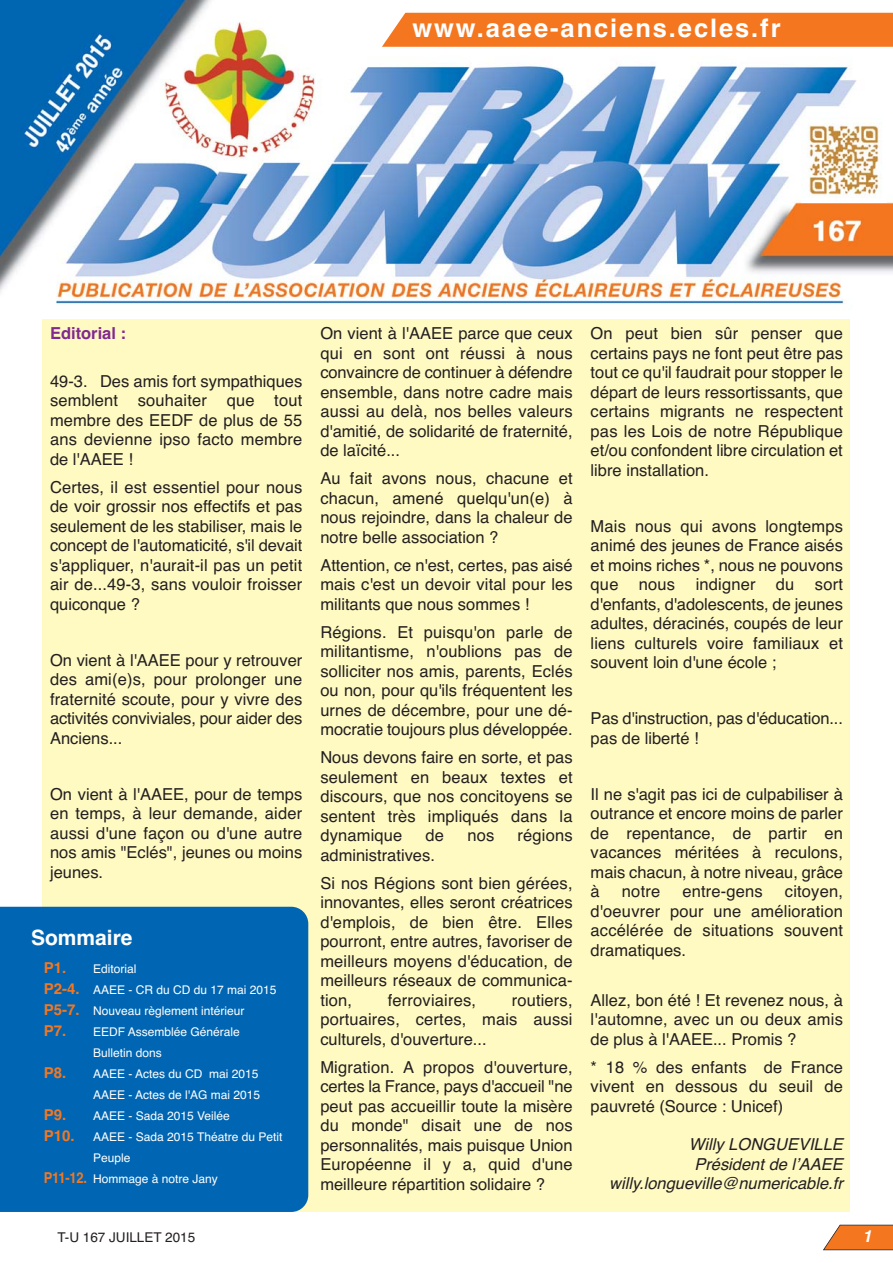
<style>
.page{position:relative;width:893px;height:1263px;background:#fff}
.page>*{position:absolute;margin:0;border:0;box-sizing:border-box;transform-origin:0 0}
.t1{font:700 25.5px "Helvetica";letter-spacing:.075em;color:#fff}
.t2{font:700 21px "Helvetica";color:#fff}
.t3{font:16.5px/19.5px "Helvetica";letter-spacing:.005em;color:#231f20;text-align:justify}
.t4{font:italic 16.5px/19.5px "Helvetica";color:#231f20;text-align:right}
.t5{font:700 16.5px "Helvetica";color:#812990}
.t6{font:italic 700 16.5px "Helvetica";color:#fff}
.t7{font:13.5px "Helvetica";color:#231f20}
.t8{font:12px "Helvetica";color:#fff}
.s1{font-weight:700;font-size:15px;color:#f47720}
</style>
<div class="page">
<img style="left:0;top:0;width:893px;height:322px">
<div style="left:43px;top:319px;width:807px;height:893px;background:#fffac2"></div>
<svg style="left:823px;top:1225px;width:70px;height:25px;background:#eb833b"></svg>
<div style="left:0;top:907px;width:308px;height:305px;background:#0066b3"></div>
<div style="left:382px;top:13px;width:511px;height:34px;background:#f47720"></div>
<img style="left:801px;top:118px;width:86px;height:85px">
<h1 class="t1" style="left:412px;top:19px;width:370px">www.aaee-anciens.ecles.fr</h1>
<p class="t5" style="left:50px;top:327px;width:78px">Editorial :</p>
<p class="t3" style="left:50px;top:373px;width:254px">49-3. Des amis fort sympathiques semblent souhaiter que tout membre des EEDF de plus de 55 ans devienne ipso facto membre de l'AAEE !</p>
<p class="t3" style="left:50px;top:479px;width:254px">Certes, il est essentiel pour nous de voir grossir nos effectifs et pas seulement de les stabiliser, mais le concept de l'automaticité, s'il devait s'appliquer, n'aurait-il pas un petit air de...49-3, sans vouloir froisser quiconque ?</p>
<p class="t3" style="left:50px;top:652px;width:254px">On vient à l'AAEE pour y retrouver des ami(e)s, pour prolonger une fraternité scoute, pour y vivre des activités conviviales, pour aider des Anciens...</p>
<p class="t3" style="left:50px;top:786px;width:254px">On vient à l'AAEE, pour de temps en temps, à leur demande, aider aussi d'une façon ou d'une autre nos amis "Eclés", jeunes ou moins jeunes.</p>
<p class="t2" style="left:31px;top:930px;width:103px">Sommaire</p>
<p class="t8" style="left:44px;top:964px;width:94px"><span class="s1">P1.</span> Editorial</p>
<p class="t8" style="left:44px;top:985px;width:234px"><span class="s1">P2-4.</span> AAEE - CR du CD du 17 mai 2015</p>
<p class="t8" style="left:44px;top:1006px;width:202px"><span class="s1">P5-7 .</span> Nouveau règlement intérieur</p>
<p class="t8" style="left:44px;top:1027px;width:198px"><span class="s1">P7.</span> EEDF Assemblée Générale</p>
<p class="t8" style="left:93px;top:1048px;width:70px">Bulletin dons</p>
<p class="t8" style="left:44px;top:1069px;width:216px"><span class="s1">P8.</span> AAEE - Actes du CD mai 2015</p>
<p class="t8" style="left:93px;top:1090px;width:169px">AAEE - Actes de l'AG mai 2015</p>
<p class="t8" style="left:44px;top:1111px;width:188px"><span class="s1">P9.</span> AAEE - Sada 2015 Veilée</p>
<p class="t8" style="left:44px;top:1132px;width:240px"><span class="s1">P10.</span> AAEE - Sada 2015 Théatre du Petit</p>
<p class="t8" style="left:93px;top:1153px;width:39px">Peuple</p>
<p class="t8" style="left:44px;top:1174px;width:176px"><span class="s1">P11-12.</span> Hommage à notre Jany</p>
<p class="t3" style="left:320px;top:325px;width:254px">On vient à l'AAEE parce que ceux qui en sont ont réussi à nous convaincre de continuer à défendre ensemble, dans notre cadre mais aussi au delà, nos belles valeurs d'amitié, de solidarité de fraternité, de laïcité...</p>
<p class="t3" style="left:320px;top:470px;width:254px">Au fait avons nous, chacune et chacun, amené quelqu'un(e) à nous rejoindre, dans la chaleur de notre belle association ?</p>
<p class="t3" style="left:320px;top:557px;width:254px">Attention, ce n'est, certes, pas aisé mais c'est un devoir vital pour les militants que nous sommes !</p>
<p class="t3" style="left:320px;top:624px;width:254px">Régions. Et puisqu'on parle de militantisme, n'oublions pas de solliciter nos amis, parents, Eclés ou non, pour qu'ils fréquentent les urnes de décembre, pour une dé&shy;mocratie toujours plus développée.</p>
<p class="t3" style="left:320px;top:749px;width:254px">Nous devons faire en sorte, et pas seulement en beaux textes et discours, que nos concitoyens se sentent très impliqués dans la dynamique</p>
<p class="t3" style="left:426px;top:827px;width:20px">de</p>
<p class="t3" style="left:467px;top:827px;width:28px">nos</p>
<p class="t3" style="left:517px;top:827px;width:57px">régions</p>
<p class="t3" style="left:320px;top:843px;width:254px;line-height:28px">administratives.<br>Si nos Régions sont bien gérées,</p>
<p class="t3" style="left:320px;top:894px;width:254px">innovantes, elles seront créatrices d'emplois, de bien être. Elles pourront, entre autres, favoriser de meilleurs moyens d'éducation, de meilleurs réseaux de communica&shy;tion,</p>
<p class="t3" style="left:388px;top:992px;width:90px">ferroviaires,</p>
<p class="t3" style="left:320px;top:992px;width:254px;text-indent:191px">routiers, portuaires, certes, mais aussi culturels, d'ouverture...</p>
<p class="t3" style="left:320px;top:1059px;width:254px">Migration. A propos d'ouverture, certes la France, pays d'accueil "ne peut pas accueillir toute la misère du monde" disait une de nos personnalités, mais puisque Union Européenne il y a, quid d'une meilleure répartition solidaire ?</p>
<p class="t3" style="left:591px;top:325px;width:254px">On peut bien sûr penser que certains pays ne font peut être pas tout ce qu'il faudrait pour stopper le départ de leurs ressortissants, que certains migrants ne respectent pas les Lois de notre République et/ou confondent libre circulation et libre installation.</p>
<p class="t3" style="left:591px;top:518px;width:254px">Mais nous qui avons longtemps animé des jeunes de France aisés et moins riches *, nous ne pouvons que nous indigner du sort d'enfants, d'adolescents, de jeunes adultes, déracinés, coupés de leur liens culturels voire familiaux et souvent loin d'une école ;</p>
<p class="t3" style="left:591px;top:710px;width:254px">Pas d'instruction, pas d'éducation... pas de liberté !</p>
<p class="t3" style="left:591px;top:786px;width:254px">Il ne s'agit pas ici de culpabiliser à outrance et encore moins de parler de repentance, de partir en vacances méritées à reculons, mais chacun, à notre niveau, grâce à</p>
<p class="t3" style="left:591px;top:883px;width:254px;text-indent:194px">citoyen, d'oeuvrer pour une amélioration accélérée de situations souvent dramatiques.</p>
<p class="t3" style="left:591px;top:992px;width:254px">Allez, bon été ! Et revenez nous, à l'automne, avec un ou deux amis de plus à l'AAEE... Promis ?</p>
<p class="t3" style="left:591px;top:1059px;width:254px">* 18 % des enfants de France vivent en dessous du seuil de pauvreté (Source : Unicef)</p>
<p class="t4" style="left:609px;top:1136px;width:239px">Willy LONGUEVILLE<br>Président de lʼAAEE willy.longueville@numericable.fr</p>
<p class="t3" style="left:622px;top:883px;width:40px">notre</p>
<p class="t3" style="left:682px;top:883px;width:82px">entre-gens</p>
<p class="t7" style="left:57px;top:1232px;width:139px">T-U 167 JUILLET 2015</p>
<p class="t6" style="left:862px;top:1230px;width:14px">1</p>
</div>
